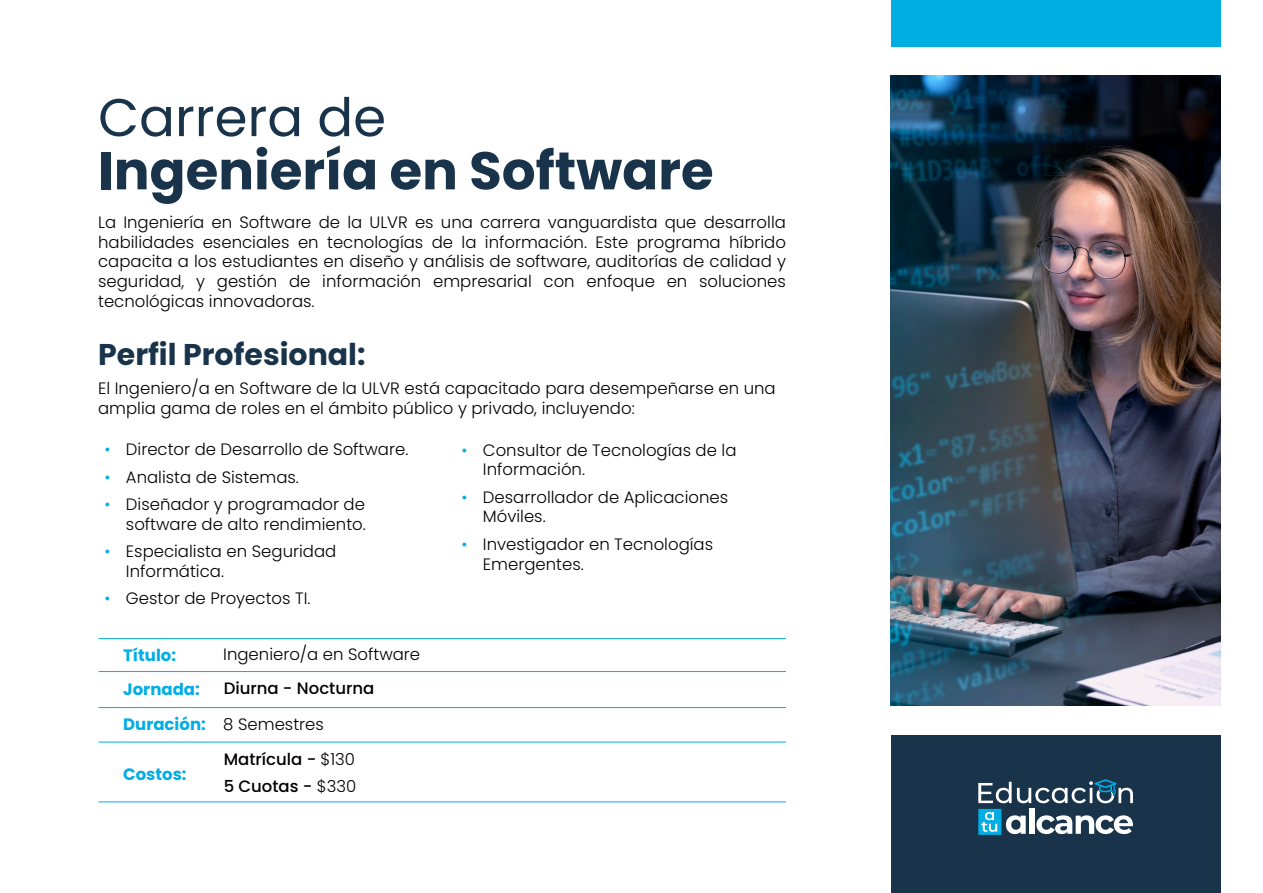
<style>
.page{position:relative;width:1263px;height:893px;background:#fff}
.page>*{position:absolute;margin:0;border:0;box-sizing:border-box;transform-origin:0 0}
.t1{font:700 53.1px "Poppins";color:#18334a}
.t2{font:53.1px "Poppins";color:#18334a}
.t3{font:700 30px "Poppins";color:#18334a}
.t4{font:300 16.5px/19.8px "Poppins";color:#000}
.t5{font:500 16.5px/27px "Poppins";color:#000}
.t6{font:700 16.5px/35.1px "Poppins";color:#00ade6}
.s1{color:#00ade6}
.s2{font-weight:300}
</style>
<div class="page">
<div style="left:891px;top:0;width:329px;height:46px;background:#00aee4"></div>
<img style="left:891px;top:76px;width:329px;height:630px">
<div style="left:891px;top:736px;width:329px;height:157px;background:#18334a"></div>
<hr style="left:99px;top:671px;width:687px;height:1px;background:#00ade6">
<hr style="left:99px;top:707px;width:687px;height:1px;background:#00ade6">
<hr style="left:99px;top:742px;width:687px;height:1px;background:#00ade6">
<hr style="left:99px;top:638px;width:687px;height:1px;background:#00ade6">
<hr style="left:99px;top:801px;width:687px;height:1px;background:#00ade6">
<div style="left:1029px;top:809px;width:5px;height:25px;background:#fff"></div>
<svg style="left:1036px;top:815px;width:97px;height:19px"></svg>
<svg style="left:978px;top:782px;width:33px;height:21px"></svg>
<svg style="left:1017px;top:779px;width:116px;height:24px"></svg>
<svg style="left:978px;top:809px;width:48px;height:26px"></svg>
<h1 class="t2" style="left:98px;top:87px;width:289px">Carrera de</h1>
<h1 class="t1" style="left:98px;top:140px;width:617px">Ingeniería en Software</h1>
<p class="t4" style="left:98px;top:212px;width:689px;text-align:justify">La Ingeniería en Software de la ULVR es una carrera vanguardista que desarrolla habilidades esenciales en tecnologías de la información. Este programa híbrido capacita a los estudiantes en diseño y análisis de software, auditorías de calidad y seguridad, y gestión de información empresarial con enfoque en soluciones tecnológicas innovadoras.</p>
<h2 class="t3" style="left:98px;top:337px;width:269px">Perfil Profesional:</h2>
<p class="t4" style="left:98px;top:379px;width:679px">El Ingeniero/a en Software de la ULVR está capacitado para desempeñarse en una amplia gama de roles en el ámbito público y privado, incluyendo:</p>
<p class="t4" style="left:104px;top:440px;width:305px"><span class="s1">•</span> Director de Desarrollo de Software.</p>
<p class="t4" style="left:104px;top:467px;width:196px"><span class="s1">•</span> Analista de Sistemas.</p>
<p class="t4" style="left:104px;top:494px;width:263px;text-align:right"><span class="s1">•</span> Diseñador y programador de software de alto rendimiento.</p>
<p class="t4" style="left:126px;top:542px;width:212px;text-indent:-22px"><span class="s1">•</span> Especialista en Seguridad<br>Informática.</p>
<p class="t4" style="left:104px;top:589px;width:208px"><span class="s1">•</span> Gestor de Proyectos TI.</p>
<p class="t6" style="left:123px;top:638px;width:54px">Título:</p>
<p class="t6" style="left:123px;top:672px;width:84px">Jornada:<br>Duración:</p>
<p class="t6" style="left:123px;top:756px;width:65px">Costos:</p>
<p class="t4" style="left:223px;top:644px;width:198px">Ingeniero/a en Software</p>
<p class="t5" style="left:224px;top:675px;width:152px">Diurna - Nocturna</p>
<p class="t4" style="left:223px;top:715px;width:102px">8 Semestres</p>
<p class="t5" style="left:224px;top:746px;width:134px">Matrícula - <span class="s2">$130<br></span>5 Cuotas - <span class="s2">$330</span></p>
<p class="t4" style="left:483px;top:440px;width:255px;text-indent:-22px"><span class="s1">•</span> Consultor de Tecnologías de la<br>Información.</p>
<p class="t4" style="left:483px;top:487px;width:247px;text-indent:-22px"><span class="s1">•</span> Desarrollador de Aplicaciones<br>Móviles.</p>
<p class="t4" style="left:483px;top:534px;width:232px;text-indent:-22px"><span class="s1">•</span> Investigador en Tecnologías<br>Emergentes.</p>
</div>
